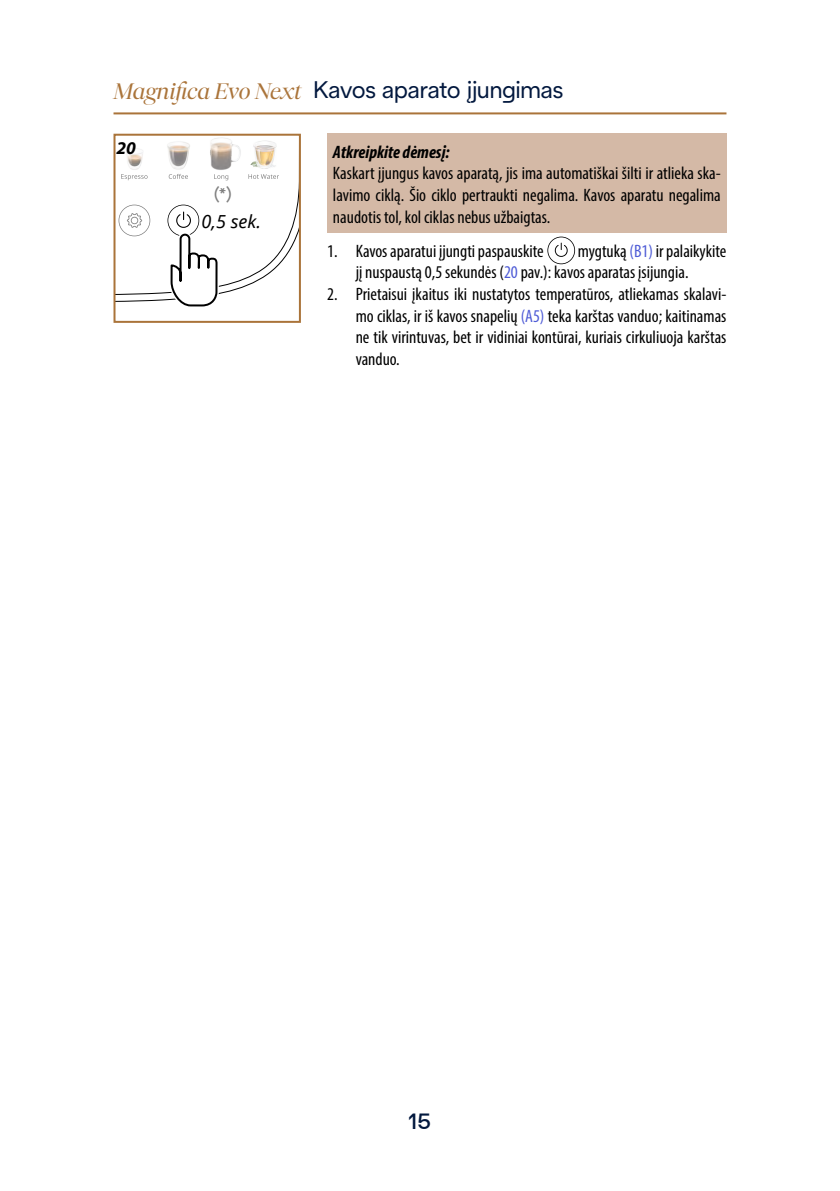
<style>
.page{position:relative;width:840px;height:1191px;background:#fff}
.page>*{position:absolute;margin:0;border:0;box-sizing:border-box;transform-origin:0 0}
.didascalie_-_titolo{font:24px "De Longhi Sans";color:#02183e}
.t1{font:500 22px "De Longhi Sans";color:#02183e}
.testo{font:condensed 18px/21.6px "Myriad Pro";color:#000;text-align:justify}
.pericoli{font:italic 700 condensed 18px "Myriad Pro";color:#000}
.Allarmi_display{font:italic 18px "Noto Sans";color:#000}
.numero_figura{font:italic 700 18px "Myriad Pro";color:#000}
.t2{font:500 17.2px "De Longhi Sans";color:#000}
.s1{font-family:"De Longhi Serif";font-style:italic;color:#aa743a}
.s2{color:#4f5cd6}
</style>
<div class="page">
<hr style="left:113px;top:112px;width:613px;height:2px;background:#aa743a">
<div style="left:327px;top:134px;width:399px;height:99px;background:#d4b9a6"></div>
<svg style="left:547px;top:237px;width:27px;height:27px"></svg>
<svg style="left:116px;top:137px;width:182px;height:170px"></svg>
<div style="left:113px;top:134px;width:188px;height:189px;border:2px solid #aa743a"></div>
<p class="didascalie_-_titolo" style="left:113px;top:75px;width:451px"><span class="s1">Magnifica Evo Next</span> Kavos aparato įjungimas</p>
<p class="numero_figura" style="left:116px;top:136px;width:21px">20</p>
<p class="t2" style="left:213px;top:183px;width:21px">(*)</p>
<p class="Allarmi_display" style="left:201px;top:209px;width:61px">0,5 sek.</p>
<p class="pericoli" style="left:333px;top:140px;width:118px">Atkreipkite dėmesį:</p>
<p class="testo" style="left:333px;top:162px;width:389px">Kaskart įjungus kavos aparatą, jis ima automatiškai šilti ir atlieka ska&shy;lavimo ciklą. Šio ciklo pertraukti negalima. Kavos aparatu negalima naudotis tol, kol ciklas nebus užbaigtas.</p>
<p class="testo" style="left:327px;top:240px;width:218px">1. Kavos aparatui įjungti paspauskite</p>
<p class="testo" style="left:355px;top:240px;width:372px;text-indent:222px">mygtuką <span class="s2">(B1)</span> ir palaikykite jį nuspaustą 0,5 sekundės (<span class="s2">20</span> pav.): kavos aparatas įsijungia.</p>
<p class="testo" style="left:355px;top:283px;width:372px;text-indent:-28px">2. Prietaisui įkaitus iki nustatytos temperatūros, atliekamas skalavi&shy;mo ciklas, ir iš kavos snapelių <span class="s2">(A5)</span> teka karštas vanduo; kaitinamas ne tik virintuvas, bet ir vidiniai kontūrai, kuriais cirkuliuoja karštas vanduo.</p>
<p class="t1" style="left:408px;top:1108px;width:24px">15</p>
</div>
